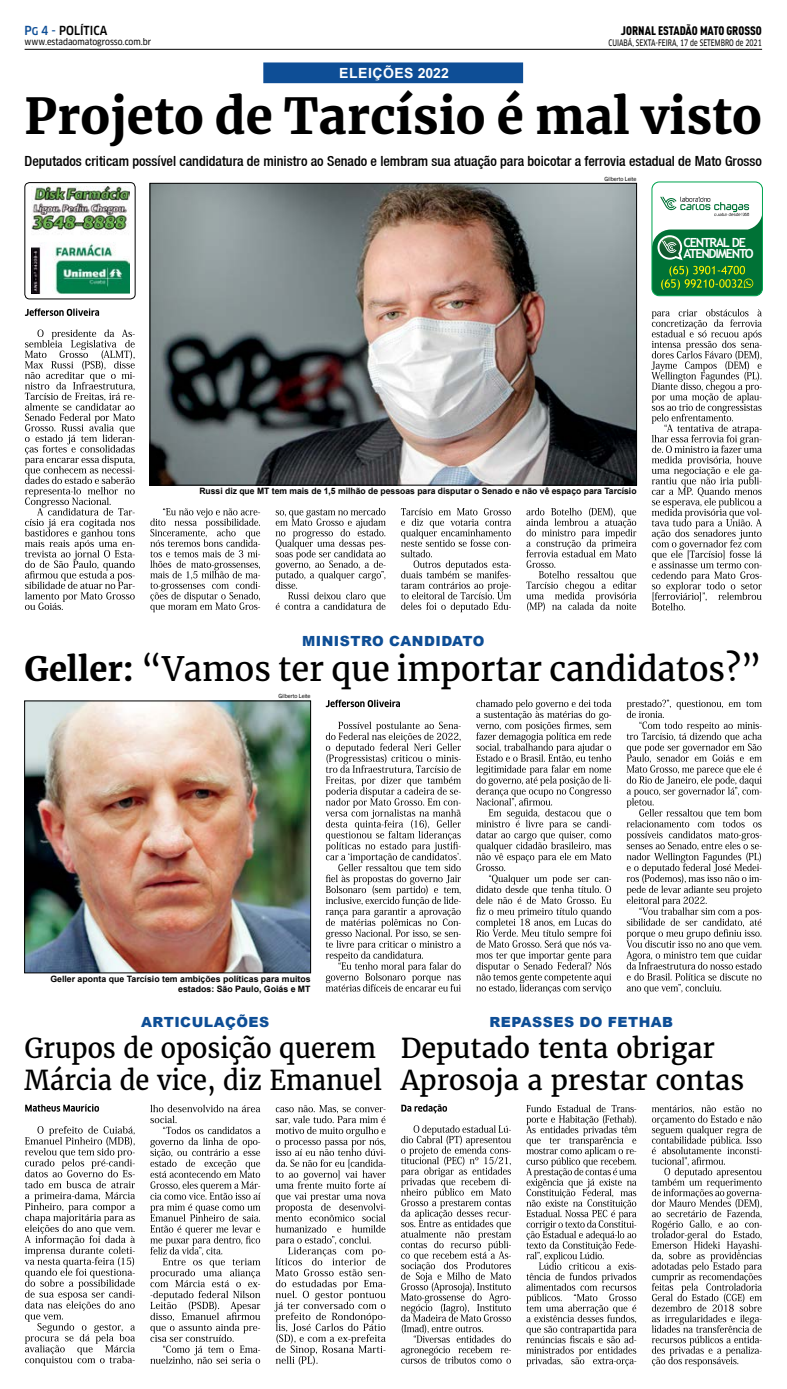
<style>
.page{position:relative;width:787px;height:1389px;background:#fff}
.page>*{position:absolute;margin:0;border:0;box-sizing:border-box;transform-origin:0 0}
.t1{font:700 49px "Merriweather";color:#000}
.t2{font:33.25px "Merriweather";color:#000}
.t3{font:27.12px/31.5px "Merriweather";color:#000;scale:.94 1}
.t4{font:27.12px/31.5px "Merriweather";color:#000}
.t5{font:500 condensed 14px "Helvetica Neue";color:#000}
.t6{font:900 14px "Arial";letter-spacing:.035em;color:#0e4e96}
.t7{font:700 14px "Arial";letter-spacing:.035em;color:#fff}
.t8{font:700 12.69px/11px "Trebuchet MS";letter-spacing:-.1em;color:#fff}
.t9{font:12.25px "DIN Cond Black Alternate";color:#000}
.t10{font:500 condensed 12.25px "Clan OT";color:#000;scale:.95 1}
.t11{font:700 8.75px/9.6px "Arial";color:#000;text-align:right}
.t12{font:8.75px "Clan OT Narrow News";color:#000;scale:.8 1}
.t13{font:8.75px "Clan OT Narrow News";color:#000}
.t14{font:6.12px "Franklin Gothic";letter-spacing:-.01em;color:#000;scale:.95 1}
.s1{color:#0e4e96}
.s2{font-size:10.5px;color:#0e4e96}
.s3{font-weight:700}
</style>
<div class="page">
<hr style="left:25px;top:49px;width:736px;height:1px;background:#000">
<div style="left:264px;top:63px;width:258px;height:20px;background:#0e4e96"></div>
<svg style="left:25px;top:329px;width:110px;height:281px"></svg>
<svg style="left:25px;top:308px;width:74px;height:8px"></svg>
<svg style="left:150px;top:508px;width:110px;height:104px"></svg>
<img style="left:31px;top:186px;width:98px;height:108px">
<div style="left:25px;top:182px;width:110px;height:117px;border:1px solid #000;border-radius:5px"></div>
<div style="left:651px;top:182px;width:111px;height:114px;background:#007236;border-radius:7px"></div>
<div style="left:651px;top:182px;width:111px;height:114px;border:1px solid #00a651;border-radius:7px"></div>
<svg style="left:661px;top:266px;width:92px;height:24px"></svg>
<svg style="left:651px;top:182px;width:111px;height:78px"></svg>
<svg style="left:526px;top:508px;width:110px;height:104px"></svg>
<svg style="left:651px;top:309px;width:110px;height:301px"></svg>
<svg style="left:275px;top:508px;width:110px;height:102px"></svg>
<svg style="left:400px;top:508px;width:111px;height:104px"></svg>
<svg style="left:325px;top:721px;width:136px;height:271px"></svg>
<svg style="left:325px;top:700px;width:75px;height:7px"></svg>
<svg style="left:476px;top:699px;width:135px;height:294px"></svg>
<svg style="left:626px;top:699px;width:135px;height:295px"></svg>
<svg style="left:25px;top:1126px;width:110px;height:240px"></svg>
<svg style="left:25px;top:1104px;width:74px;height:8px"></svg>
<svg style="left:150px;top:1105px;width:110px;height:260px"></svg>
<svg style="left:274px;top:1105px;width:111px;height:261px"></svg>
<svg style="left:401px;top:1125px;width:110px;height:239px"></svg>
<svg style="left:401px;top:1104px;width:46px;height:9px"></svg>
<svg style="left:526px;top:1105px;width:110px;height:262px"></svg>
<svg style="left:651px;top:1105px;width:110px;height:262px"></svg>
<img style="left:152px;top:185px;width:482px;height:298px">
<div style="left:150px;top:183px;width:486px;height:302px;border:1px solid #000"></div>
<img style="left:26px;top:703px;width:282px;height:268px">
<div style="left:24px;top:701px;width:286px;height:272px;border:1px solid #000"></div>
<h3 class="t10" style="left:25px;top:23px;width:89px"><span class="s1">P</span><span class="s2">G</span> <span class="s1">4 -</span> POLÍTICA</h3>
<p class="t13" style="left:25px;top:37px;width:128px">www.estadaomatogrosso.com.br</p>
<h3 class="t9" style="left:620px;top:23px;width:142px">JORNAL ESTADÃO MATO GROSSO</h3>
<p class="t12" style="left:608px;top:37px;width:193px">CUIABÁ, SEXTA-FEIRA, 17 de SETEMBRO de 2021</p>
<h3 class="t7" style="left:339px;top:64px;width:111px">ELEIÇÕES 2022</h3>
<h1 class="t1" style="left:25px;top:86px;width:738px">Projeto de Tarcísio é mal visto</h1>
<h3 class="t5" style="left:25px;top:153px;width:738px">Deputados criticam possível candidatura de ministro ao Senado e lembram sua atuação para boicotar a ferrovia estadual de Mato Grosso</h3>
<p class="t14" style="left:604px;top:175px;width:35px">Gilberto Leite</p>
<h3 class="t8" style="left:683px;top:237px;width:72px">CENTRAL DE<br>ATENDIMENTO</h3>
<p class="t11" style="left:199px;top:487px;width:438px">Russi diz que MT tem mais de 1,5 milhão de pessoas para disputar o Senado e não vê espaço para Tarcísio</p>
<h3 class="t6" style="left:302px;top:631px;width:184px">MINISTRO CANDIDATO</h3>
<h2 class="t2" style="left:25px;top:649px;width:738px"><span class="s3">Geller:</span> “Vamos ter que importar candidatos?”</h2>
<p class="t14" style="left:278px;top:692px;width:35px">Gilberto Leite</p>
<p class="t11" style="left:50px;top:974px;width:261px">Geller aponta que Tarcísio tem ambições políticas para muitos estados: São Paulo, Goiás e MT</p>
<h3 class="t6" style="left:141px;top:1011px;width:130px">ARTICULAÇÕES</h3>
<h3 class="t3" style="left:25px;top:1033px;width:381px">Grupos de oposição querem<br>Márcia de vice, diz Emanuel</h3>
<h3 class="t6" style="left:489px;top:1011px;width:185px">REPASSES DO FETHAB</h3>
<h3 class="t4" style="left:400px;top:1033px;width:345px">Deputado tenta obrigar<br>Aprosoja a prestar contas</h3>
</div>
